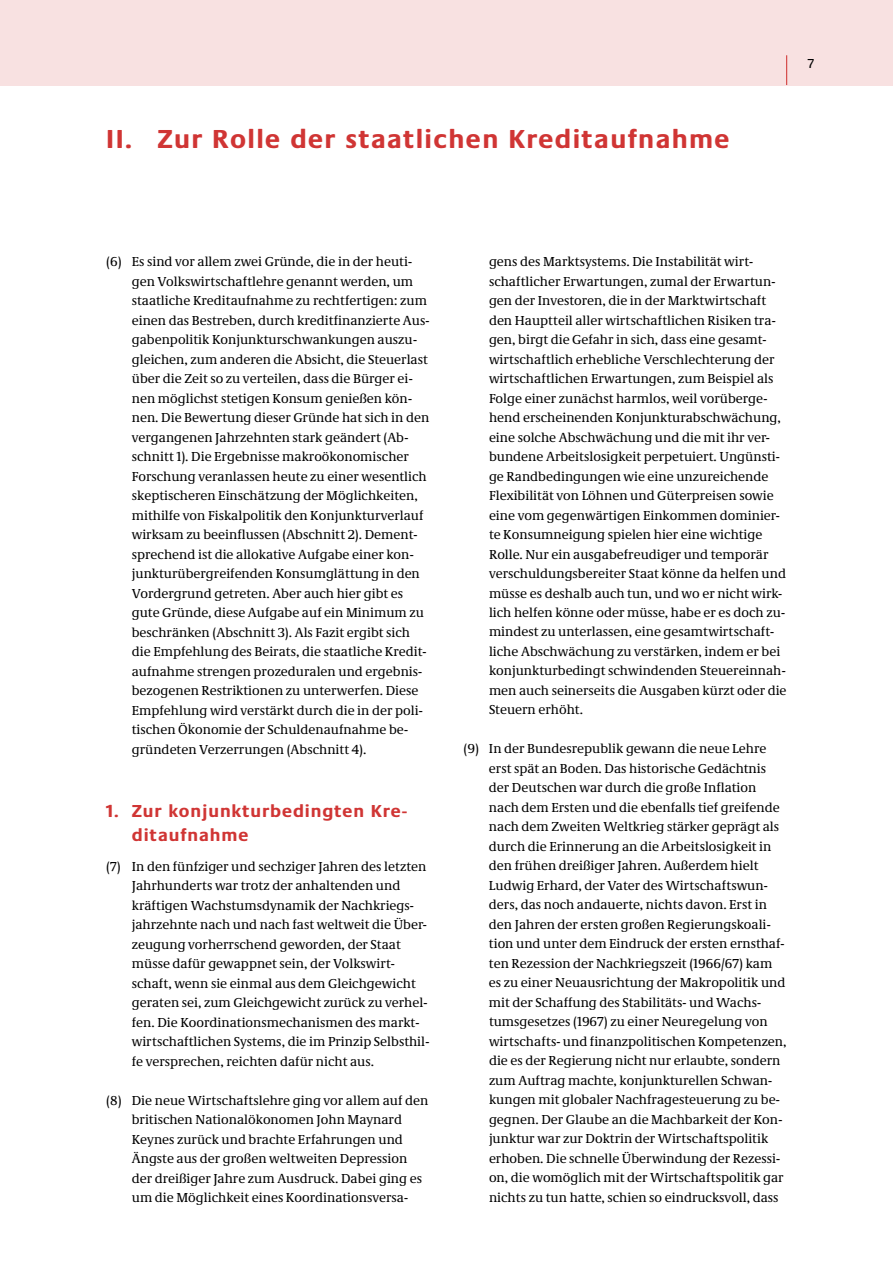
<style>
.page{position:relative;width:893px;height:1263px;background:#fff}
.page>*{position:absolute;margin:0;border:0;box-sizing:border-box;transform-origin:0 0}
.t1{font:700 27px "Neue Praxis";letter-spacing:.05em;color:#d03534}
.t2{font:700 18px/24px "Neue Praxis";letter-spacing:.05em;color:#d03534}
.t3{font:13.5px/19.5px "Neue Demos";color:#000}
.t4{font:13.5px "Neue Praxis";color:#000}
</style>
<div class="page">
<div style="left:0;top:0;width:893px;height:85px;background:#f8e1e1"></div>
<hr style="left:786px;top:55px;width:1px;height:30px;background:#d03534">
<h1 class="t1" style="left:106px;top:122px;width:625px">II. Zur Rolle der staatlichen Kreditaufnahme</h1>
<p class="t4" style="left:808px;top:55px;width:8px">7</p>
<p class="t3" style="left:132px;top:252px;width:299px;text-indent:-26px">(6) Es sind vor allem zwei Gründe, die in der heuti&shy;gen Volkswirtschaftlehre genannt werden, um staatliche Kreditaufnahme zu rechtfertigen: zum einen das Bestreben, durch kreditfinanzierte Aus&shy;gabenpolitik Konjunkturschwankungen auszu&shy;gleichen, zum anderen die Absicht, die Steuerlast über die Zeit so zu verteilen, dass die Bürger ei&shy;nen möglichst stetigen Konsum genießen kön&shy;nen. Die Bewertung dieser Gründe hat sich in den vergangenen Jahrzehnten stark geändert (Ab&shy;schnitt 1). Die Ergebnisse makroökonomischer Forschung veranlassen heute zu einer wesentlich skeptischeren Einschätzung der Möglichkeiten, mithilfe von Fiskalpolitik den Konjunkturverlauf wirksam zu beeinflussen (Abschnitt 2). Dement&shy;sprechend ist die allokative Aufgabe einer kon&shy;junkturübergreifenden Konsumglättung in den Vordergrund getreten. Aber auch hier gibt es gute Gründe, diese Aufgabe auf ein Minimum zu beschränken (Abschnitt 3). Als Fazit ergibt sich die Empfehlung des Beirats, die staatliche Kredit&shy;aufnahme strengen prozeduralen und ergebnis&shy;bezogenen Restriktionen zu unterwerfen. Diese Empfehlung wird verstärkt durch die in der poli&shy;tischen Ökonomie der Schuldenaufnahme be&shy;gründeten Verzerrungen (Abschnitt 4).</p>
<h2 class="t2" style="left:132px;top:798px;width:277px;text-indent:-26px">1. Zur konjunkturbedingten Kre&shy;ditaufnahme</h2>
<p class="t3" style="left:132px;top:856px;width:299px;text-indent:-26px">(7) In den fünfziger und sechziger Jahren des letzten Jahrhunderts war trotz der anhaltenden und kräftigen Wachstumsdynamik der Nachkriegs&shy;jahrzehnte nach und nach fast weltweit die Über&shy;zeugung vorherrschend geworden, der Staat müsse dafür gewappnet sein, der Volkswirt&shy;schaft, wenn sie einmal aus dem Gleichgewicht geraten sei, zum Gleichgewicht zurück zu verhel&shy;fen. Die Koordinationsmechanismen des markt&shy;wirtschaftlichen Systems, die im Prinzip Selbsthil&shy;fe versprechen, reichten dafür nicht aus.</p>
<p class="t3" style="left:132px;top:1090px;width:298px;text-indent:-26px">(8) Die neue Wirtschaftslehre ging vor allem auf den britischen Nationalökonomen John Maynard Keynes zurück und brachte Erfahrungen und Ängste aus der großen weltweiten Depression der dreißiger Jahre zum Ausdruck. Dabei ging es um die Möglichkeit eines Koordinationsversa-</p>
<p class="t3" style="left:489px;top:252px;width:299px">gens des Marktsystems. Die Instabilität wirt&shy;schaftlicher Erwartungen, zumal der Erwartun&shy;gen der Investoren, die in der Marktwirtschaft den Hauptteil aller wirtschaftlichen Risiken tra&shy;gen, birgt die Gefahr in sich, dass eine gesamt&shy;wirtschaftlich erhebliche Verschlechterung der wirtschaftlichen Erwartungen, zum Beispiel als Folge einer zunächst harmlos, weil vorüberge&shy;hend erscheinenden Konjunkturabschwächung, eine solche Abschwächung und die mit ihr ver&shy;bundene Arbeitslosigkeit perpetuiert. Ungünsti&shy;ge Randbedingungen wie eine unzureichende Flexibilität von Löhnen und Güterpreisen sowie eine vom gegenwärtigen Einkommen dominier&shy;te Konsumneigung spielen hier eine wichtige Rolle. Nur ein ausgabefreudiger und temporär verschuldungsbereiter Staat könne da helfen und müsse es deshalb auch tun, und wo er nicht wirk&shy;lich helfen könne oder müsse, habe er es doch zu&shy;mindest zu unterlassen, eine gesamtwirtschaft&shy;liche Abschwächung zu verstärken, indem er bei konjunkturbedingt schwindenden Steuereinnah&shy;men auch seinerseits die Ausgaben kürzt oder die Steuern erhöht.</p>
<p class="t3" style="left:489px;top:739px;width:299px;text-indent:-26px">(9) In der Bundesrepublik gewann die neue Lehre erst spät an Boden. Das historische Gedächtnis der Deutschen war durch die große Inflation nach dem Ersten und die ebenfalls tief greifende nach dem Zweiten Weltkrieg stärker geprägt als durch die Erinnerung an die Arbeitslosigkeit in den frühen dreißiger Jahren. Außerdem hielt Ludwig Erhard, der Vater des Wirtschaftswun&shy;ders, das noch andauerte, nichts davon. Erst in den Jahren der ersten großen Regierungskoali&shy;tion und unter dem Eindruck der ersten ernsthaf&shy;ten Rezession der Nachkriegszeit (1966/67) kam es zu einer Neuausrichtung der Makropolitik und mit der Schaffung des Stabilitäts- und Wachs&shy;tumsgesetzes (1967) zu einer Neuregelung von wirtschafts- und finanzpolitischen Kompetenzen, die es der Regierung nicht nur erlaubte, sondern zum Auftrag machte, konjunkturellen Schwan&shy;kungen mit globaler Nachfragesteuerung zu be&shy;gegnen. Der Glaube an die Machbarkeit der Kon&shy;junktur war zur Doktrin der Wirtschaftspolitik erhoben. Die schnelle Überwindung der Rezessi&shy;on, die womöglich mit der Wirtschaftspolitik gar nichts zu tun hatte, schien so eindrucksvoll, dass</p>
</div>
